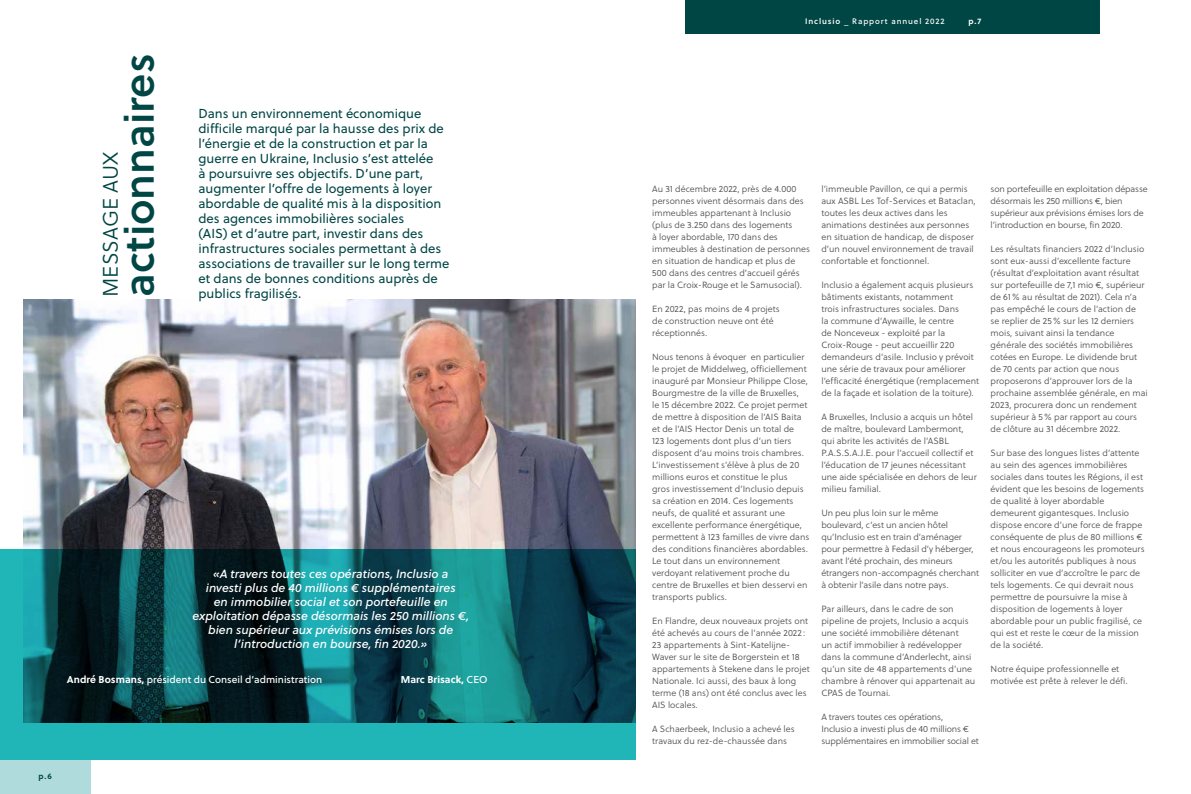
<style>
.page{position:relative;width:1191px;height:794px;background:#fff}
.page>*{position:absolute;margin:0;border:0;box-sizing:border-box;transform-origin:0 0}
.t1{font:42px "Soleil Sb";color:#004645}
.t2{font:21px "Soleil Lt";color:#004645}
.t3{font:13px/15px "Soleil";color:#004645}
.t4{font:italic 12px/14px "Soleil Bk";color:#fff;text-align:center}
.t5{font:10px "Soleil Bk";color:#fff}
.t6{font:700 10px "Soleil";color:#fff}
.t7{font:9px/12px "Soleil Lt";color:#4a4a49}
.t8{font:8px "Soleil Bk";letter-spacing:.11em;color:#fff}
.t9{font:700 8px "Soleil";color:#fff}
.t10{font:700 8px "Soleil";color:#004645}
.s1{font-family:"Soleil";font-weight:700}
.s2{font-family:"Soleil Bk";font-weight:400}
.s3{font-family:"Soleil Sb"}
</style>
<div class="page">
<div style="left:685px;top:0;width:415px;height:34px;background:#004645"></div>
<div style="left:0;top:760px;width:90px;height:34px;background:#afdbdc"></div>
<img style="left:23px;top:299px;width:612px;height:250px">
<svg style="left:0;top:549px;width:635px;height:211px;background:#116268"></svg>
<h1 class="t1" style="left:107px;top:297px;width:245px;rotate:-90deg">actionnaires</h1>
<h2 class="t2" style="left:96px;top:297px;width:146px;rotate:-90deg">MESSAGE AUX</h2>
<p class="t3" style="left:198px;top:106px;width:252px">Dans un environnement économique difficile marqué par la hausse des prix de l’énergie et de la construction et par la guerre en Ukraine, Inclusio s’est attelée<br>à poursuivre ses objectifs. D’une part, augmenter l’offre de logements à loyer abordable de qualité mis à la disposition des agences immobilières sociales<br>(AIS) et d’autre part, investir dans des infrastructures sociales permettant à des associations de travailler sur le long terme et dans de bonnes conditions auprès de publics fragilisés.</p>
<p class="t4" style="left:193px;top:567px;width:278px">«A travers toutes ces opérations, Inclusio a<br>investi plus de 40 millions € supplémentaires<br>en immobilier social et son portefeuille en exploitation dépasse désormais les 250 millions €, bien supérieur aux prévisions émises lors de l’introduction en bourse, fin 2020.»</p>
<p class="t5" style="left:67px;top:671px;width:257px"><span class="s1">André Bosmans,</span> président du Conseil d’administration</p>
<p class="t6" style="left:401px;top:671px;width:88px">Marc Brisack, <span class="s2">CEO</span></p>
<p class="t10" style="left:38px;top:770px;width:15px">p.6</p>
<p class="t8" style="left:805px;top:15px;width:141px"><span class="s3">Inclusio</span> _ Rapport annuel 2022</p>
<p class="t9" style="left:968px;top:15px;width:14px">p.7</p>
<p class="t7" style="left:652px;top:183px;width:159px">Au 31 décembre 2022, près de 4.000 personnes vivent désormais dans des immeubles appartenant à Inclusio (plus de 3.250 dans des logements<br>à loyer abordable, 170 dans des immeubles à destination de personnes en situation de handicap et plus de 500 dans des centres d’accueil gérés par la Croix-Rouge et le Samusocial).</p>
<p class="t7" style="left:652px;top:303px;width:129px">En 2022, pas moins de 4 projets de construction neuve ont été réceptionnés.</p>
<p class="t7" style="left:652px;top:351px;width:159px">Nous tenons à évoquer en particulier le projet de Middelweg, officiellement inauguré par Monsieur Philippe Close, Bourgmestre de la ville de Bruxelles,<br>le 15 décembre 2022. Ce projet permet de mettre à disposition de l’AIS Baita et de l’AIS Hector Denis un total de<br>123 logements dont plus d’un tiers disposent d’au moins trois chambres.<br>L’investissement s’élève à plus de 20 millions euros et constitue le plus<br>gros investissement d’Inclusio depuis sa création en 2014. Ces logements neufs, de qualité et assurant une excellente performance énergétique, permettent à 123 familles de vivre dans des conditions financières abordables.<br>Le tout dans un environnement verdoyant relativement proche du centre de Bruxelles et bien desservi en transports publics.</p>
<p class="t7" style="left:652px;top:615px;width:159px">En Flandre, deux nouveaux projets ont été achevés au cours de l’année 2022 :<br>23 appartements à Sint-Katelijne-Waver sur le site de Borgerstein et 18 appartements à Stekene dans le projet Nationale. Ici aussi, des baux à long terme (18 ans) ont été conclus avec les AIS locales.</p>
<p class="t7" style="left:652px;top:723px;width:144px">A Schaerbeek, Inclusio a achevé les travaux du rez-de-chaussée dans</p>
<p class="t7" style="left:821px;top:183px;width:156px">l’immeuble Pavillon, ce qui a permis aux ASBL Les Tof-Services et Bataclan, toutes les deux actives dans les animations destinées aux personnes en situation de handicap, de disposer d’un nouvel environnement de travail confortable et fonctionnel.</p>
<p class="t7" style="left:821px;top:279px;width:159px">Inclusio a également acquis plusieurs bâtiments existants, notamment<br>trois infrastructures sociales. Dans<br>la commune d’Aywaille, le centre<br>de Nonceveux - exploité par la Croix-Rouge - peut accueillir 220 demandeurs d’asile. Inclusio y prévoit une série de travaux pour améliorer l’efficacité énergétique (remplacement de la façade et isolation de la toiture).</p>
<p class="t7" style="left:821px;top:411px;width:157px">A Bruxelles, Inclusio a acquis un hôtel de maître, boulevard Lambermont, qui abrite les activités de l’ASBL P.A.S.S.A.J.E. pour l’accueil collectif et l’éducation de 17 jeunes nécessitant une aide spécialisée en dehors de leur milieu familial.</p>
<p class="t7" style="left:821px;top:507px;width:159px">Un peu plus loin sur le même boulevard, c’est un ancien hôtel qu’Inclusio est en train d’aménager pour permettre à Fedasil d’y héberger, avant l’été prochain, des mineurs étrangers non-accompagnés cherchant à obtenir l’asile dans notre pays.</p>
<p class="t7" style="left:821px;top:603px;width:155px">Par ailleurs, dans le cadre de son pipeline de projets, Inclusio a acquis une société immobilière détenant<br>un actif immobilier à redévelopper dans la commune d’Anderlecht, ainsi qu’un site de 48 appartements d’une chambre à rénover qui appartenait au CPAS de Tournai.</p>
<p class="t7" style="left:821px;top:711px;width:159px">A travers toutes ces opérations,<br>Inclusio a investi plus de 40 millions € supplémentaires en immobilier social et</p>
<p class="t7" style="left:990px;top:183px;width:159px">son portefeuille en exploitation dépasse désormais les 250 millions €, bien supérieur aux prévisions émises lors de l’introduction en bourse, fin 2020.</p>
<p class="t7" style="left:990px;top:243px;width:159px">Les résultats financiers 2022 d’Inclusio sont eux-aussi d’excellente facture (résultat d’exploitation avant résultat sur portefeuille de 7,1 mio €, supérieur de 61 % au résultat de 2021). Cela n’a pas empêché le cours de l’action de<br>se replier de 25 % sur les 12 derniers mois, suivant ainsi la tendance générale des sociétés immobilières cotées en Europe. Le dividende brut de 70 cents par action que nous proposerons d’approuver lors de la prochaine assemblée générale, en mai 2023, procurera donc un rendement supérieur à 5 % par rapport au cours de clôture au 31 décembre 2022.</p>
<p class="t7" style="left:990px;top:447px;width:156px">Sur base des longues listes d’attente au sein des agences immobilières sociales dans toutes les Régions, il est évident que les besoins de logements de qualité à loyer abordable demeurent gigantesques. Inclusio dispose encore d’une force de frappe conséquente de plus de 80 millions € et nous encourageons les promoteurs et/ou les autorités publiques à nous solliciter en vue d’accroître le parc de tels logements. Ce qui devrait nous permettre de poursuivre la mise à disposition de logements à loyer abordable pour un public fragilisé, ce qui est et reste le cœur de la mission de la société.</p>
<p class="t7" style="left:990px;top:662px;width:139px">Notre équipe professionnelle et motivée est prête à relever le défi.</p>
</div>
